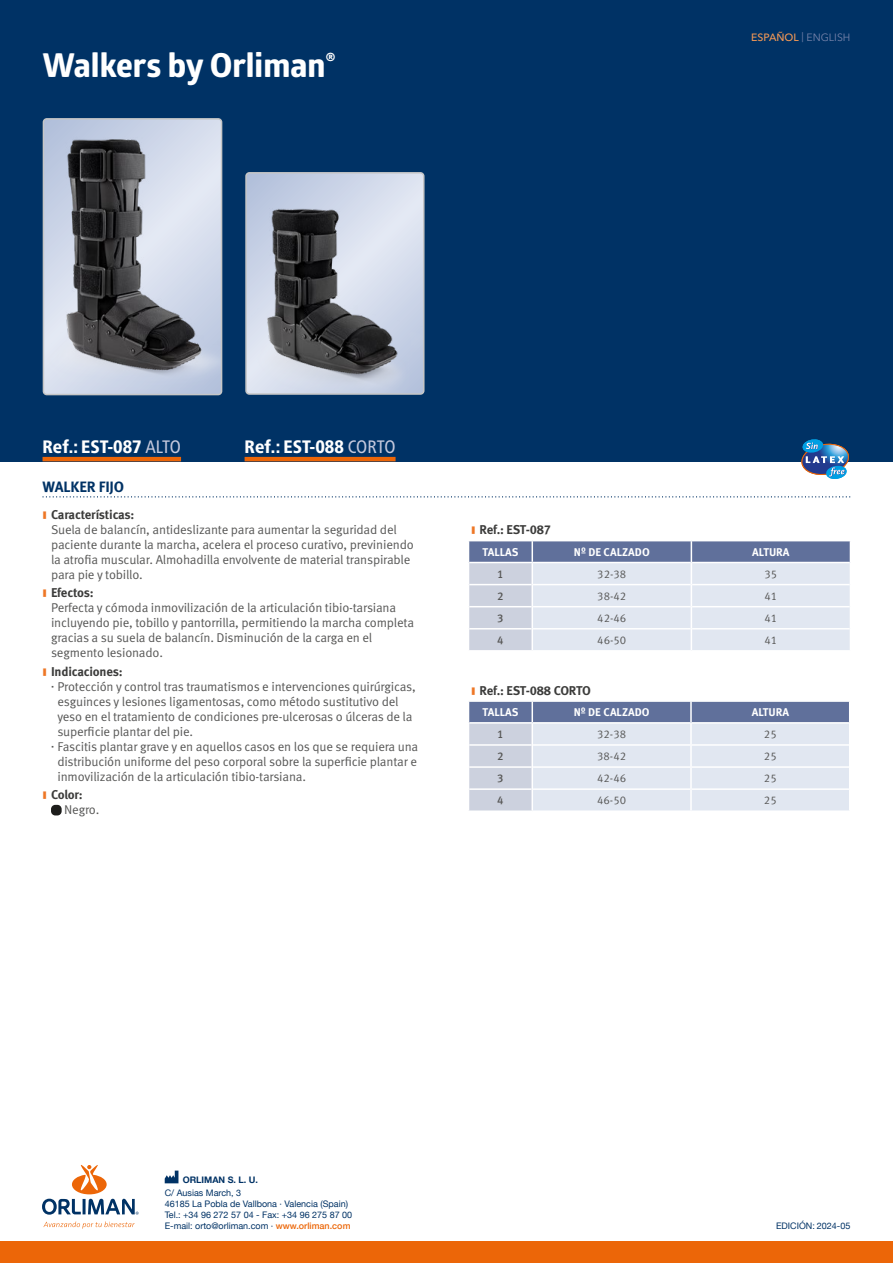
<style>
.page{position:relative;width:893px;height:1263px;background:#fff}
.page>*{position:absolute;margin:0;border:0;box-sizing:border-box;transform-origin:0 0}
.t1{font:700 33px "Globerx";color:#fff}
.t2{font:800 condensed 18px "Frutiger Neue LTW1 G";color:#fff}
.t3{font:700 15px "Meta Pro";letter-spacing:-.01em;color:#003265}
.t4{font:12.75px/15px "Meta Pro Norm";letter-spacing:-.015em;color:#575756}
.t5{font:700 12.75px "Meta Pro";letter-spacing:-.015em;color:#3c3c3b}
.t6{font:11.25px "Meta Pro Norm";color:#575756}
.t7{font:700 11.25px "Meta Pro";color:#fff}
.t8{font:500 11.25px "Meta Pro";color:#575756}
.t9{font:10.5px "Avenir Next W1 G";color:#7884ab}
.t10{font:9px/10.8px "Helvetica Neue";color:#003265}
.t11{font:700 9px "Helvetica Neue";color:#003265}
.s1{font-weight:500;color:#f49855}
.s2{font-weight:400;color:#c5c9dd}
.s3{font-weight:500;color:#ec6608}
</style>
<div class="page">
<div style="left:0;top:0;width:893px;height:461px;background:#003265"></div>
<svg style="left:165px;top:1170px;width:13px;height:13px"></svg>
<div style="left:0;top:1242px;width:893px;height:21px;background:#ec6608"></div>
<svg style="left:43px;top:1221px;width:92px;height:8px"></svg>
<svg style="left:42px;top:1165px;width:97px;height:50px"></svg>
<hr style="left:43px;top:457px;width:138px;height:4px;background:#ec6608">
<svg style="left:43px;top:496px;width:807px;height:1px"></svg>
<div style="left:51px;top:805px;width:11px;height:10px;background:#1d1d1b;border-radius:4px"></div>
<svg style="left:801px;top:439px;width:49px;height:40px"></svg>
<img style="left:43px;top:119px;width:179px;height:276px">
<div style="left:43px;top:118px;width:179px;height:277px;border:2px solid #c6c6c6;border-radius:3px"></div>
<img style="left:248px;top:175px;width:174px;height:217px">
<div style="left:245px;top:172px;width:180px;height:223px;border:2px solid #c6c6c6;border-radius:3px"></div>
<svg style="left:468px;top:541px;width:382px;height:109px;background:#c8d0df"></svg>
<svg style="left:469px;top:702px;width:380px;height:109px;background:#c8cfdf"></svg>
<hr style="left:245px;top:457px;width:151px;height:4px;background:#ec6608">
<h1 class="t1" style="left:43px;top:41px;width:295px">Walkers by Orliman<sup>®</sup></h1>
<p class="t9" style="left:751px;top:31px;width:101px"><span class="s1">ESPAÑOL</span> | ENGLISH</p>
<h2 class="t2" style="left:43px;top:436px;width:140px">Ref.: EST-087 <span class="s2">ALTO</span></h2>
<p class="t3" style="left:43px;top:475px;width:83px">WALKER FIJO</p>
<p class="t5" style="left:43px;top:505px;width:93px"><sup>▍</sup> Características:</p>
<p class="t4" style="left:51px;top:521px;width:364px">Suela de balancín, antideslizante para aumentar la seguridad del paciente durante la marcha, acelera el proceso curativo, previniendo la atrofia muscular. Almohadilla envolvente de material transpirable para pie y tobillo.</p>
<p class="t5" style="left:43px;top:583px;width:53px"><sup>▍</sup> Efectos:</p>
<p class="t4" style="left:51px;top:600px;width:365px">Perfecta y cómoda inmovilización de la articulación tibio-tarsiana incluyendo pie, tobillo y pantorrilla, permitiendo la marcha completa gracias a su suela de balancín. Disminución de la carga en el segmento lesionado.</p>
<p class="t5" style="left:43px;top:661px;width:82px"><sup>▍</sup> Indicaciones:</p>
<p class="t4" style="left:57px;top:678px;width:360px;text-indent:-8px">▪ Protección y control tras traumatismos e intervenciones quirúrgicas, esguinces y lesiones ligamentosas, como método sustitutivo del yeso en el tratamiento de condiciones pre-ulcerosas o úlceras de la superficie plantar del pie.</p>
<p class="t4" style="left:57px;top:738px;width:362px;text-align:justify;text-indent:-8px">▪ Fascitis plantar grave y en aquellos casos en los que se requiera una distribución uniforme del peso corporal sobre la superficie plantar e inmovilización de la articulación tibio-tarsiana.</p>
<p class="t5" style="left:43px;top:785px;width:42px"><sup>▍</sup> Color:</p>
<p class="t4" style="left:64px;top:801px;width:37px">Negro.</p>
<h2 class="t2" style="left:245px;top:436px;width:152px">Ref.: EST-088 <span class="s2">CORTO</span></h2>
<p class="t5" style="left:471px;top:520px;width:82px"><sup>▍</sup> Ref.: EST-087</p>
<p class="t7" style="left:483px;top:543px;width:37px">TALLAS</p>
<p class="t7" style="left:574px;top:543px;width:77px">Nº DE CALZADO</p>
<p class="t7" style="left:752px;top:543px;width:39px">ALTURA</p>
<p class="t8" style="left:497px;top:565px;width:8px">1</p>
<p class="t6" style="left:597px;top:565px;width:31px">32-38</p>
<p class="t6" style="left:764px;top:565px;width:14px">35</p>
<p class="t8" style="left:497px;top:587px;width:8px">2</p>
<p class="t6" style="left:597px;top:587px;width:31px">38-42</p>
<p class="t6" style="left:764px;top:587px;width:14px">41</p>
<p class="t8" style="left:497px;top:609px;width:8px">3</p>
<p class="t6" style="left:597px;top:609px;width:31px">42-46</p>
<p class="t6" style="left:764px;top:609px;width:14px">41</p>
<p class="t8" style="left:497px;top:631px;width:8px">4</p>
<p class="t6" style="left:597px;top:632px;width:31px">46-50</p>
<p class="t6" style="left:764px;top:632px;width:14px">41</p>
<p class="t5" style="left:471px;top:680px;width:121px"><sup>▍</sup> Ref.: EST-088 CORTO</p>
<p class="t7" style="left:483px;top:703px;width:37px">TALLAS</p>
<p class="t7" style="left:574px;top:703px;width:77px">Nº DE CALZADO</p>
<p class="t7" style="left:752px;top:703px;width:39px">ALTURA</p>
<p class="t8" style="left:497px;top:725px;width:8px">1</p>
<p class="t6" style="left:597px;top:726px;width:31px">32-38</p>
<p class="t6" style="left:764px;top:726px;width:14px">25</p>
<p class="t8" style="left:497px;top:748px;width:8px">2</p>
<p class="t6" style="left:597px;top:748px;width:31px">38-42</p>
<p class="t6" style="left:764px;top:748px;width:14px">25</p>
<p class="t8" style="left:497px;top:770px;width:8px">3</p>
<p class="t6" style="left:597px;top:770px;width:31px">42-46</p>
<p class="t6" style="left:764px;top:770px;width:14px">25</p>
<p class="t8" style="left:497px;top:792px;width:8px">4</p>
<p class="t6" style="left:597px;top:792px;width:31px">46-50</p>
<p class="t6" style="left:764px;top:792px;width:14px">25</p>
<p class="t11" style="left:183px;top:1173px;width:77px">ORLIMAN S. L. U.</p>
<p class="t10" style="left:165px;top:1188px;width:189px">C/ Ausias March, 3<br>46185 La Pobla de Vallbona · Valencia (Spain)<br>Tel.: +34 96 272 57 04 - Fax: +34 96 275 87 00<br>E-mail: orto@orliman.com · <span class="s3">www.orliman.com</span></p>
<p class="t10" style="left:776px;top:1221px;width:76px">EDICIÓN: 2024-05</p>
</div>
